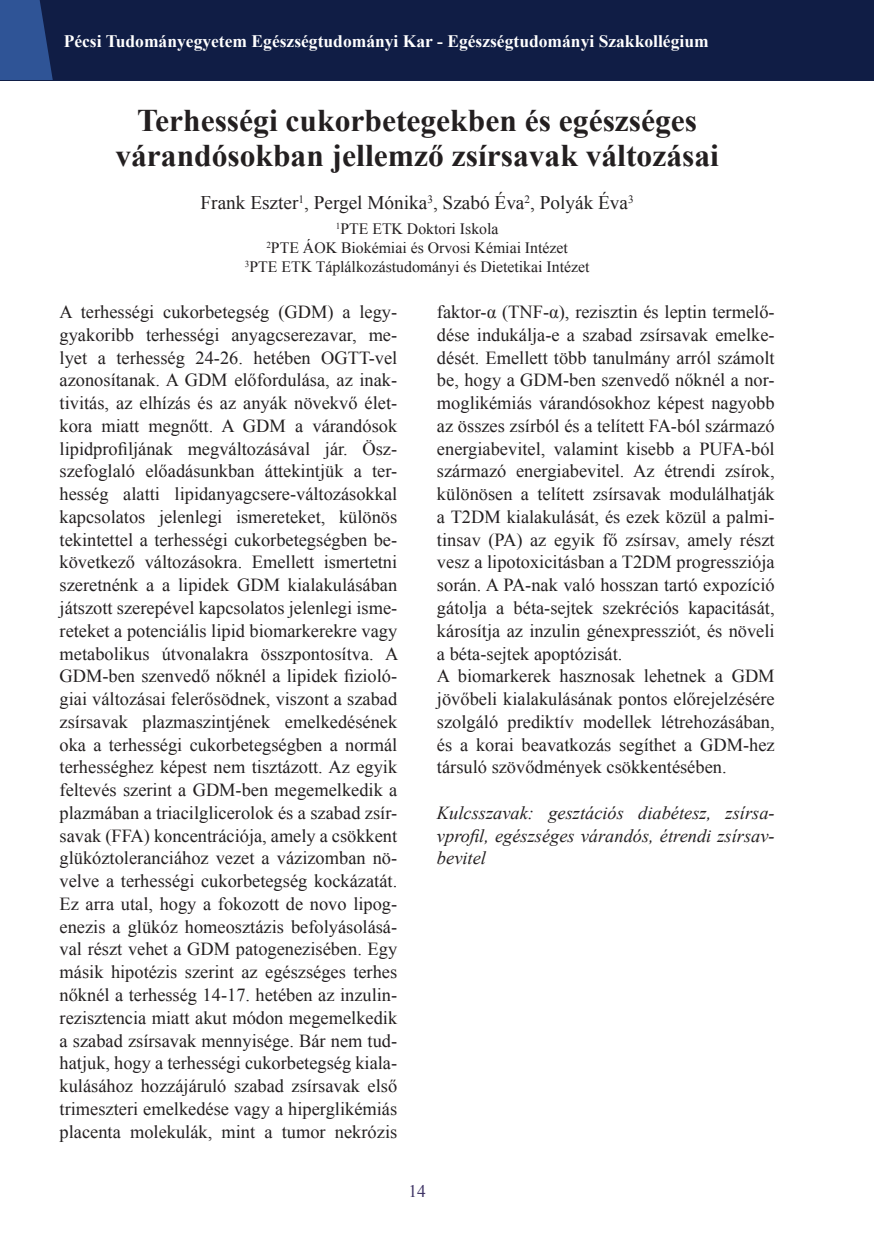
<style>
.page{position:relative;width:874px;height:1241px;background:#fff}
.page>*{position:absolute;margin:0;border:0;box-sizing:border-box;transform-origin:0 0}
.cimsor-3{font:700 31.5px/35px "Times New Roman";color:#231f20;text-align:center}
.cimsor-3-2{font:19.25px "Times New Roman";color:#231f20}
.cimsor-3-3{font:18.38px/22.8px "Times New Roman";color:#231f20;text-align:justify}
.cimsor-3-4{font:italic 18.38px/22.8px "Times New Roman";color:#231f20;text-align:justify}
.t1{font:700 17.5px "Times New Roman";color:#fff}
.t2{font:17.5px "Times New Roman";color:#3e3365}
.cimsor-3-5{font:15.75px "Times New Roman";color:#231f20}
</style>
<div class="page">
<div style="left:0;top:0;width:873px;height:81px;background:#101d45"></div>
<svg style="left:0;top:0;width:53px;height:80px;background:#2b4c8b"></svg>
<p class="t1" style="left:64px;top:29px;width:646px">Pécsi Tudományegyetem Egészségtudományi Kar - Egészségtudományi Szakkollégium</p>
<p class="cimsor-3" style="left:115px;top:102px;width:604px">Terhességi cukorbetegekben és egészséges várandósokban jellemző zsírsavak változásai</p>
<p class="cimsor-3-2" style="left:200px;top:190px;width:434px">Frank Eszter<sup>1</sup>, Pergel Mónika<sup>3</sup>, Szabó Éva<sup>2</sup>, Polyák Éva<sup>3</sup></p>
<p class="cimsor-3-5" style="left:335px;top:218px;width:164px"><sup>1</sup>PTE ETK Doktori Iskola</p>
<p class="cimsor-3-5" style="left:266px;top:237px;width:303px"><sup>2</sup>PTE ÁOK Biokémiai és Orvosi Kémiai Intézet</p>
<p class="cimsor-3-5" style="left:245px;top:256px;width:346px"><sup>3</sup>PTE ETK Táplálkozástudományi és Dietetikai Intézet</p>
<p class="cimsor-3-3" style="left:437px;top:300px;width:339px">faktor-α (TNF-α), rezisztin és leptin termelő&shy;dése indukálja-e a szabad zsírsavak emelke&shy;dését. Emellett több tanulmány arról számolt be, hogy a GDM-ben szenvedő nőknél a nor&shy;moglikémiás várandósokhoz képest nagyobb az összes zsírból és a telített FA-ból származó energiabevitel, valamint kisebb a PUFA-ból származó energiabevitel. Az étrendi zsírok, különösen a telített zsírsavak modulálhatják a T2DM kialakulását, és ezek közül a palmi&shy;tinsav (PA) az egyik fő zsírsav, amely részt vesz a lipotoxicitásban a T2DM progressziója során. A PA-nak való hosszan tartó expozíció gátolja a béta-sejtek szekréciós kapacitását, károsítja az inzulin génexpressziót, és növeli a béta-sejtek apoptózisát.</p>
<p class="cimsor-3-3" style="left:437px;top:664px;width:339px">A biomarkerek hasznosak lehetnek a GDM jövőbeli kialakulásának pontos előrejelzésére szolgáló prediktív modellek létrehozásában, és a korai beavatkozás segíthet a GDM-hez társuló szövődmények csökkentésében.</p>
<p class="cimsor-3-4" style="left:437px;top:800px;width:339px">Kulcsszavak: gesztációs diabétesz, zsírsa&shy;vprofil, egészséges várandós, étrendi zsírsav&shy;bevitel</p>
<p class="cimsor-3-3" style="left:60px;top:300px;width:340px">A terhességi cukorbetegség (GDM) a leg - gyakoribb terhességi anyagcserezavar, me&shy;lyet a terhesség 24-26. hetében OGTT-vel azonosítanak. A GDM előfordulása, az inak&shy;tivitás, az elhízás és az anyák növekvő élet&shy;kora miatt megnőtt. A GDM a várandósok lipidprofiljának megváltozásával jár. Ös - szefoglaló előadásunkban áttekintjük a ter&shy;hesség alatti lipidanyagcsere-változásokkal kapcsolatos jelenlegi ismereteket, különös tekintettel a terhességi cukorbetegségben be&shy;következő változásokra. Emellett ismertetni szeretnénk a a lipidek GDM kialakulásában játszott szerepével kapcsolatos jelenlegi isme&shy;reteket a potenciális lipid biomarkerekre vagy metabolikus útvonalakra összpontosítva. A GDM-ben szenvedő nőknél a lipidek fizioló&shy;giai változásai felerősödnek, viszont a szabad zsírsavak plazmaszintjének emelkedésének oka a terhességi cukorbetegségben a normál terhességhez képest nem tisztázott. Az egyik feltevés szerint a GDM-ben megemelkedik a plazmában a triacilglicerolok és a szabad zsír&shy;savak (FFA) koncentrációja, amely a csökkent glükóztoleranciához vezet a vázizomban nö&shy;velve a terhességi cukorbetegség kockázatát.<br>Ez arra utal, hogy a fokozott de novo lipog&shy;enezis a glükóz homeosztázis befolyásolásá&shy;val részt vehet a GDM patogenezisében. Egy másik hipotézis szerint az egészséges terhes nőknél a terhesség 14-17. hetében az inzulin&shy;rezisztencia miatt akut módon megemelkedik a szabad zsírsavak mennyisége. Bár nem tud&shy;hatjuk, hogy a terhességi cukorbetegség kiala&shy;kulásához hozzájáruló szabad zsírsavak első trimeszteri emelkedése vagy a hiperglikémiás placenta molekulák, mint a tumor nekrózis</p>
<p class="t2" style="left:408px;top:1178px;width:19px">14</p>
</div>
